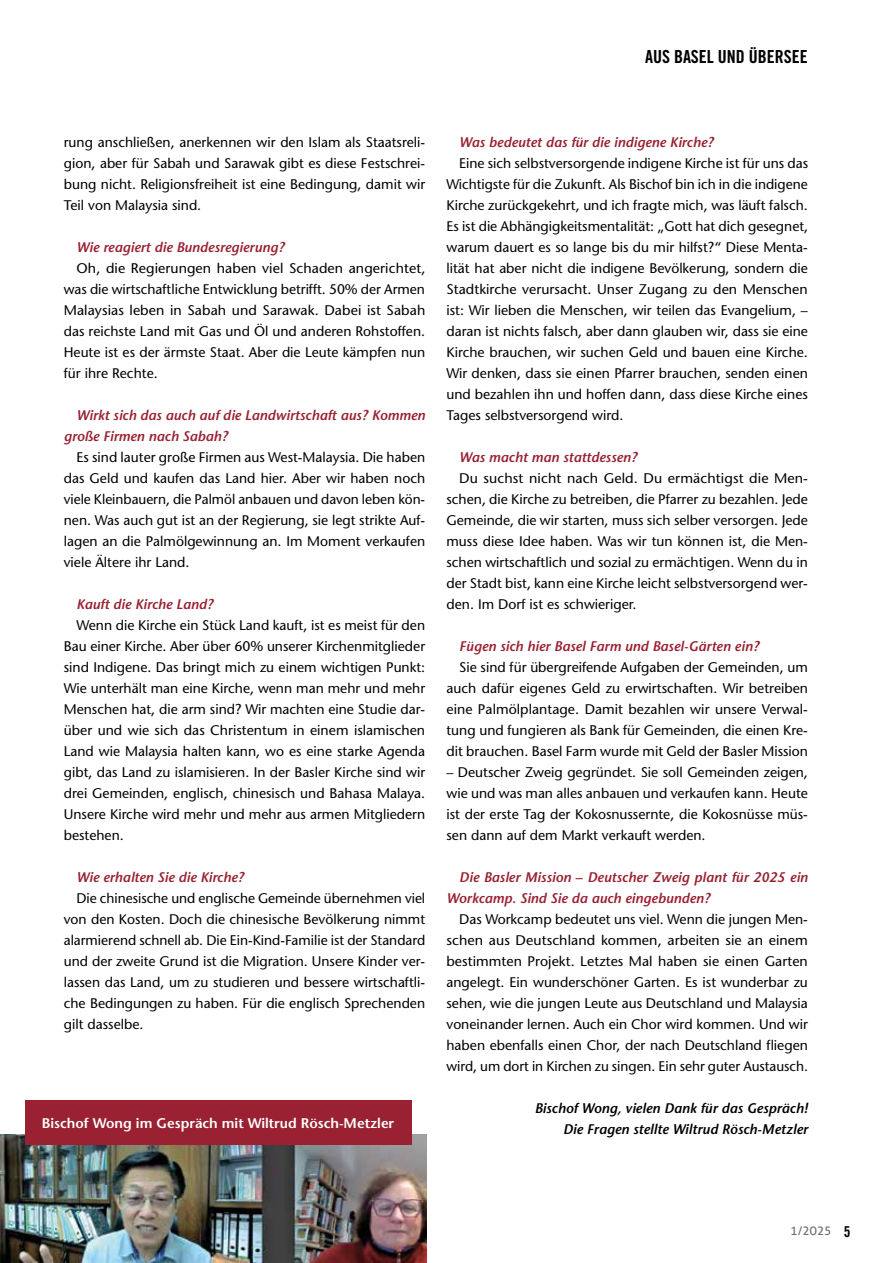
<style>
.page{position:relative;width:893px;height:1263px;background:#fff}
.page>*{position:absolute;margin:0;border:0;box-sizing:border-box;transform-origin:0 0}
.t1{font:18px "Trade Gothic LT Std Bd Cn 20";color:#000}
.t2{font:13.95px/21px "Stone Sans";color:#000;text-align:justify}
.t3{font:italic 600 13.95px/21px "Stone Sans";color:#992131}
.t4{font:italic 600 13.95px/21px "Stone Sans";color:#000;text-align:right}
.t5{font:600 13.95px "Stone Sans";color:#fff}
.t6{font:12px "Aller";color:#706f6f}
.s1{font-family:"Trade Gothic LT Std Bd Cn 20";font-size:15px;color:#000}
</style>
<div class="page">
<img style="left:0;top:1134px;width:426px;height:129px">
<div style="left:25px;top:1101px;width:386px;height:44px;background:#992131"></div>
<p class="t1" style="left:645px;top:46px;width:164px">AUS BASEL UND ÜBERSEE</p>
<p class="t2" style="left:64px;top:132px;width:363px">rung anschließen, anerkennen wir den Islam als Staatsreli&shy;gion, aber für Sabah und Sarawak gibt es diese Festschrei&shy;bung nicht. Religionsfreiheit ist eine Bedingung, damit wir Teil von Malaysia sind.</p>
<p class="t3" style="left:77px;top:237px;width:210px">Wie reagiert die Bundesregierung?</p>
<p class="t2" style="left:64px;top:258px;width:363px;text-indent:13px">Oh, die Regierungen haben viel Schaden angerichtet, was die wirtschaftliche Entwicklung betrifft. 50% der Armen Malaysias leben in Sabah und Sarawak. Dabei ist Sabah das reichste Land mit Gas und Öl und anderen Rohstoffen.<br>Heute ist es der ärmste Staat. Aber die Leute kämpfen nun für ihre Rechte.</p>
<p class="t3" style="left:64px;top:405px;width:363px;text-indent:13px">Wirkt sich das auch auf die Landwirtschaft aus? Kommen große Firmen nach Sabah?</p>
<p class="t2" style="left:64px;top:447px;width:363px;text-indent:13px">Es sind lauter große Firmen aus West-Malaysia. Die haben das Geld und kaufen das Land hier. Aber wir haben noch viele Kleinbauern, die Palmöl anbauen und davon leben kön&shy;nen. Was auch gut ist an der Regierung, sie legt strikte Auf&shy;lagen an die Palmölgewinnung an. Im Moment verkaufen viele Ältere ihr Land.</p>
<p class="t3" style="left:77px;top:594px;width:138px">Kauft die Kirche Land?</p>
<p class="t2" style="left:64px;top:615px;width:363px;text-indent:13px">Wenn die Kirche ein Stück Land kauft, ist es meist für den Bau einer Kirche. Aber über 60% unserer Kirchenmitglieder sind Indigene. Das bringt mich zu einem wichtigen Punkt:<br>Wie unterhält man eine Kirche, wenn man mehr und mehr Menschen hat, die arm sind? Wir machten eine Studie dar&shy;über und wie sich das Christentum in einem islamischen Land wie Malaysia halten kann, wo es eine starke Agenda gibt, das Land zu islamisieren. In der Basler Kirche sind wir drei Gemeinden, englisch, chinesisch und Bahasa Malaya.<br>Unsere Kirche wird mehr und mehr aus armen Mitgliedern bestehen.</p>
<p class="t3" style="left:77px;top:867px;width:169px">Wie erhalten Sie die Kirche?</p>
<p class="t2" style="left:64px;top:888px;width:363px;text-indent:13px">Die chinesische und englische Gemeinde übernehmen viel von den Kosten. Doch die chinesische Bevölkerung nimmt alarmierend schnell ab. Die Ein-Kind-Familie ist der Standard und der zweite Grund ist die Migration. Unsere Kinder ver&shy;lassen das Land, um zu studieren und bessere wirtschaftli&shy;che Bedingungen zu haben. Für die englisch Sprechenden gilt dasselbe.</p>
<p class="t5" style="left:42px;top:1115px;width:354px">Bischof Wong im Gespräch mit Wiltrud Rösch-Metzler</p>
<p class="t3" style="left:459px;top:132px;width:256px">Was bedeutet das für die indigene Kirche?</p>
<p class="t2" style="left:446px;top:153px;width:363px;text-indent:13px">Eine sich selbstversorgende indigene Kirche ist für uns das Wichtigste für die Zukunft. Als Bischof bin ich in die indigene Kirche zurückgekehrt, und ich fragte mich, was läuft falsch.<br>Es ist die Abhängigkeitsmentalität: „Gott hat dich gesegnet, warum dauert es so lange bis du mir hilfst?“ Diese Menta&shy;lität hat aber nicht die indigene Bevölkerung, sondern die Stadtkirche verursacht. Unser Zugang zu den Menschen ist: Wir lieben die Menschen, wir teilen das Evangelium, – daran ist nichts falsch, aber dann glauben wir, dass sie eine Kirche brauchen, wir suchen Geld und bauen eine Kirche.<br>Wir denken, dass sie einen Pfarrer brauchen, senden einen und bezahlen ihn und hoffen dann, dass diese Kirche eines Tages selbstversorgend wird.</p>
<p class="t3" style="left:459px;top:447px;width:180px">Was macht man stattdessen?</p>
<p class="t2" style="left:446px;top:468px;width:363px;text-indent:13px">Du suchst nicht nach Geld. Du ermächtigst die Men&shy;schen, die Kirche zu betreiben, die Pfarrer zu bezahlen. Jede Gemeinde, die wir starten, muss sich selber versorgen. Jede muss diese Idee haben. Was wir tun können ist, die Men&shy;schen wirtschaftlich und sozial zu ermächtigen. Wenn du in der Stadt bist, kann eine Kirche leicht selbstversorgend wer&shy;den. Im Dorf ist es schwieriger.</p>
<p class="t3" style="left:459px;top:636px;width:301px">Fügen sich hier Basel Farm und Basel-Gärten ein?</p>
<p class="t2" style="left:446px;top:657px;width:363px;text-indent:13px">Sie sind für übergreifende Aufgaben der Gemeinden, um auch dafür eigenes Geld zu erwirtschaften. Wir betreiben eine Palmölplantage. Damit bezahlen wir unsere Verwal&shy;tung und fungieren als Bank für Gemeinden, die einen Kre&shy;dit brauchen. Basel Farm wurde mit Geld der Basler Mission</p>
<p class="t2" style="left:446px;top:762px;width:363px">– Deutscher Zweig gegründet. Sie soll Gemeinden zeigen, wie und was man alles anbauen und verkaufen kann. Heute ist der erste Tag der Kokosnussernte, die Kokosnüsse müs&shy;sen dann auf dem Markt verkauft werden.</p>
<p class="t3" style="left:446px;top:867px;width:363px;text-indent:13px">Die Basler Mission – Deutscher Zweig plant für 2025 ein<br>Workcamp. Sind Sie da auch eingebunden?</p>
<p class="t2" style="left:446px;top:909px;width:363px;text-indent:13px">Das Workcamp bedeutet uns viel. Wenn die jungen Men&shy;schen aus Deutschland kommen, arbeiten sie an einem bestimmten Projekt. Letztes Mal haben sie einen Garten angelegt. Ein wunderschöner Garten. Es ist wunderbar zu sehen, wie die jungen Leute aus Deutschland und Malaysia voneinander lernen. Auch ein Chor wird kommen. Und wir haben ebenfalls einen Chor, der nach Deutschland fliegen wird, um dort in Kirchen zu singen. Ein sehr guter Austausch.</p>
<p class="t4" style="left:535px;top:1098px;width:275px">Bischof Wong, vielen Dank für das Gespräch!<br>Die Fragen stellte Wiltrud Rösch-Metzler</p>
<p class="t6" style="left:790px;top:1223px;width:61px">1/2025 <span class="s1">5</span></p>
</div>
